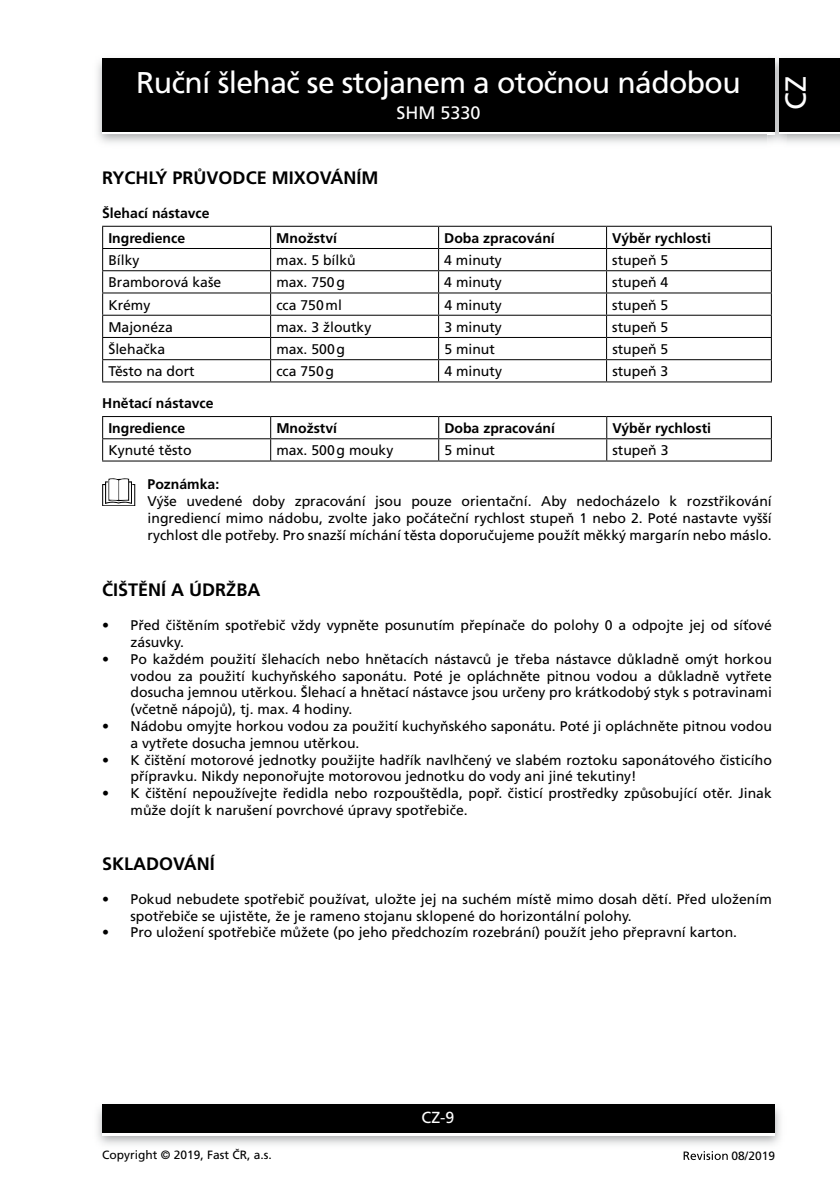
<style>
.page{position:relative;width:840px;height:1191px;background:#fff}
.page>*{position:absolute;margin:0;border:0;box-sizing:border-box;transform-origin:0 0}
.t1{font:30px "Frutiger CE";letter-spacing:-.02em;color:#fff}
.t2{font:29px "Frutiger CE";color:#fff}
.t3{font:700 18px "Frutiger CE";color:#000}
.t4{font:18px "Frutiger CE";color:#fff}
.t5{font:16px "Frutiger CE";color:#fff}
.t6{font:14px/16.8px "Frutiger CE";color:#000}
.t7{font:700 14px/25px "Frutiger CE";color:#000}
.t8{font:12px "Frutiger CE";color:#000}
</style>
<div class="page">
<div style="left:102px;top:61px;width:672px;height:73px;background:linear-gradient(to right,#000,#000)"></div>
<div style="left:102px;top:58px;width:672px;height:73px;background:#000"></div>
<img style="left:97px;top:1104px;width:684px;height:41px">
<div style="left:102px;top:1107px;width:672px;height:28px;background:linear-gradient(to right,#fff,#fff)"></div>
<div style="left:102px;top:1104px;width:672px;height:28px;background:#000"></div>
<img style="left:767px;top:56px;width:18px;height:89px">
<svg style="left:767px;top:131px;width:7px;height:3px"></svg>
<img style="left:767px;top:58px;width:7px;height:3px">
<img style="left:767px;top:61px;width:7px;height:70px">
<div style="left:778px;top:61px;width:61px;height:73px;background:linear-gradient(to right,#000,#000)"></div>
<div style="left:778px;top:58px;width:61px;height:73px;background:#000"></div>
<svg style="left:683px;top:1151px;width:44px;height:9px"></svg>
<hr style="left:102px;top:226px;width:168px;height:1px;background:#000">
<hr style="left:270px;top:226px;width:168px;height:1px;background:#000">
<hr style="left:438px;top:226px;width:168px;height:1px;background:#000">
<hr style="left:606px;top:226px;width:165px;height:1px;background:#000">
<hr style="left:102px;top:248px;width:168px;height:1px;background:#000">
<hr style="left:270px;top:248px;width:168px;height:1px;background:#000">
<hr style="left:438px;top:248px;width:168px;height:1px;background:#000">
<hr style="left:606px;top:248px;width:165px;height:1px;background:#000">
<hr style="left:102px;top:270px;width:168px;height:1px;background:#000">
<hr style="left:270px;top:270px;width:168px;height:1px;background:#000">
<hr style="left:438px;top:270px;width:168px;height:1px;background:#000">
<hr style="left:606px;top:270px;width:165px;height:1px;background:#000">
<hr style="left:102px;top:292px;width:168px;height:1px;background:#000">
<hr style="left:270px;top:292px;width:168px;height:1px;background:#000">
<hr style="left:438px;top:292px;width:168px;height:1px;background:#000">
<hr style="left:606px;top:292px;width:165px;height:1px;background:#000">
<hr style="left:102px;top:315px;width:168px;height:1px;background:#000">
<hr style="left:270px;top:315px;width:168px;height:1px;background:#000">
<hr style="left:438px;top:315px;width:168px;height:1px;background:#000">
<hr style="left:606px;top:315px;width:165px;height:1px;background:#000">
<hr style="left:102px;top:337px;width:168px;height:1px;background:#000">
<hr style="left:270px;top:337px;width:168px;height:1px;background:#000">
<hr style="left:438px;top:337px;width:168px;height:1px;background:#000">
<hr style="left:606px;top:337px;width:165px;height:1px;background:#000">
<hr style="left:102px;top:359px;width:168px;height:1px;background:#000">
<svg style="left:102px;top:227px;width:1px;height:154px"></svg>
<hr style="left:270px;top:359px;width:168px;height:1px;background:#000">
<svg style="left:270px;top:227px;width:1px;height:154px"></svg>
<hr style="left:438px;top:359px;width:168px;height:1px;background:#000">
<svg style="left:438px;top:227px;width:1px;height:154px"></svg>
<hr style="left:606px;top:359px;width:165px;height:1px;background:#000">
<svg style="left:770px;top:227px;width:1px;height:154px"></svg>
<hr style="left:102px;top:381px;width:168px;height:1px;background:#000">
<hr style="left:270px;top:381px;width:168px;height:1px;background:#000">
<hr style="left:438px;top:381px;width:168px;height:1px;background:#000">
<hr style="left:606px;top:381px;width:165px;height:1px;background:#000">
<hr style="left:102px;top:416px;width:168px;height:1px;background:#000">
<hr style="left:270px;top:416px;width:168px;height:1px;background:#000">
<hr style="left:438px;top:416px;width:168px;height:1px;background:#000">
<hr style="left:606px;top:416px;width:165px;height:1px;background:#000">
<hr style="left:102px;top:438px;width:168px;height:1px;background:#000">
<svg style="left:102px;top:417px;width:1px;height:43px"></svg>
<hr style="left:270px;top:438px;width:168px;height:1px;background:#000">
<svg style="left:270px;top:417px;width:1px;height:43px"></svg>
<hr style="left:438px;top:438px;width:168px;height:1px;background:#000">
<svg style="left:438px;top:417px;width:1px;height:43px"></svg>
<hr style="left:606px;top:438px;width:165px;height:1px;background:#000">
<svg style="left:606px;top:417px;width:1px;height:43px"></svg>
<svg style="left:770px;top:417px;width:1px;height:43px"></svg>
<hr style="left:102px;top:460px;width:168px;height:1px;background:#000">
<hr style="left:270px;top:460px;width:168px;height:1px;background:#000">
<hr style="left:438px;top:460px;width:168px;height:1px;background:#000">
<hr style="left:606px;top:460px;width:165px;height:1px;background:#000">
<svg style="left:102px;top:478px;width:33px;height:28px"></svg>
<h1 class="t1" style="left:136px;top:66px;width:605px">Ruční šlehač se stojanem a otočnou nádobou</h1>
<p class="t4" style="left:396px;top:102px;width:86px">SHM 5330</p>
<h2 class="t2" style="left:778px;top:110px;width:35px;rotate:-90deg">CZ</h2>
<p class="t3" style="left:102px;top:168px;width:278px">RYCHLÝ PRŮVODCE MIXOVÁNÍM</p>
<p class="t7" style="left:108px;top:200px;width:103px;text-indent:-6px">Šlehací nástavce<br>Ingredience</p>
<p class="t7" style="left:276px;top:225px;width:62px">Množství</p>
<p class="t7" style="left:444px;top:225px;width:112px">Doba zpracování</p>
<p class="t7" style="left:612px;top:225px;width:100px">Výběr rychlosti</p>
<p class="t6" style="left:108px;top:252px;width:33px">Bílky</p>
<p class="t6" style="left:276px;top:252px;width:81px">max. 5 bílků</p>
<p class="t6" style="left:444px;top:252px;width:59px">4 minuty</p>
<p class="t6" style="left:612px;top:252px;width:58px">stupeň 5</p>
<p class="t6" style="left:108px;top:274px;width:114px">Bramborová kaše</p>
<p class="t6" style="left:276px;top:274px;width:70px">max. 750g</p>
<p class="t6" style="left:444px;top:274px;width:59px">4 minuty</p>
<p class="t6" style="left:612px;top:274px;width:58px">stupeň 4</p>
<p class="t6" style="left:108px;top:296px;width:44px">Krémy</p>
<p class="t6" style="left:276px;top:296px;width:67px">cca 750ml</p>
<p class="t6" style="left:444px;top:296px;width:59px">4 minuty</p>
<p class="t6" style="left:612px;top:296px;width:58px">stupeň 5</p>
<p class="t6" style="left:108px;top:318px;width:66px">Majonéza</p>
<p class="t6" style="left:276px;top:318px;width:96px">max. 3 žloutky</p>
<p class="t6" style="left:444px;top:318px;width:59px">3 minuty</p>
<p class="t6" style="left:612px;top:318px;width:58px">stupeň 5</p>
<p class="t6" style="left:108px;top:341px;width:58px">Šlehačka</p>
<p class="t6" style="left:276px;top:341px;width:70px">max. 500g</p>
<p class="t6" style="left:444px;top:341px;width:52px">5 minut</p>
<p class="t6" style="left:612px;top:341px;width:58px">stupeň 5</p>
<p class="t6" style="left:108px;top:363px;width:88px">Těsto na dort</p>
<p class="t6" style="left:276px;top:363px;width:59px">cca 750g</p>
<p class="t6" style="left:444px;top:363px;width:59px">4 minuty</p>
<p class="t6" style="left:612px;top:363px;width:58px">stupeň 3</p>
<p class="t7" style="left:108px;top:391px;width:107px;text-indent:-6px">Hnětací nástavce<br>Ingredience</p>
<p class="t7" style="left:276px;top:416px;width:62px">Množství</p>
<p class="t7" style="left:444px;top:416px;width:112px">Doba zpracování</p>
<p class="t7" style="left:612px;top:416px;width:100px">Výběr rychlosti</p>
<p class="t6" style="left:108px;top:442px;width:85px">Kynuté těsto</p>
<p class="t6" style="left:276px;top:442px;width:118px">max. 500g mouky</p>
<p class="t6" style="left:444px;top:442px;width:52px">5 minut</p>
<p class="t6" style="left:612px;top:442px;width:58px">stupeň 3</p>
<p class="t7" style="left:147px;top:472px;width:73px">Poznámka:</p>
<p class="t6" style="left:147px;top:493px;width:625px;text-align:justify">Výše uvedené doby zpracování jsou pouze orientační. Aby nedocházelo k rozstřikování ingrediencí mimo nádobu, zvolte jako počáteční rychlost stupeň 1 nebo 2. Poté nastavte vyšší rychlost dle potřeby. Pro snazší míchání těsta doporučujeme použít měkký margarín nebo máslo.</p>
<p class="t3" style="left:102px;top:580px;width:160px">ČIŠTĚNÍ A ÚDRŽBA</p>
<p class="t6" style="left:130px;top:617px;width:642px;text-indent:-28px">• Před čištěním spotřebič vždy vypněte posunutím přepínače do polohy 0 a odpojte jej od síťové zásuvky.</p>
<p class="t6" style="left:130px;top:650px;width:642px;text-align:justify;text-indent:-28px">• Po každém použití šlehacích nebo hnětacích nástavců je třeba nástavce důkladně omýt horkou vodou za použití kuchyňského saponátu. Poté je opláchněte pitnou vodou a důkladně vytřete dosucha jemnou utěrkou. Šlehací a hnětací nástavce jsou určeny pro krátkodobý styk s potravinami (včetně nápojů), tj. max. 4 hodiny.</p>
<p class="t6" style="left:130px;top:717px;width:642px;text-indent:-28px">• Nádobu omyjte horkou vodou za použití kuchyňského saponátu. Poté ji opláchněte pitnou vodou a vytřete dosucha jemnou utěrkou.</p>
<p class="t6" style="left:130px;top:751px;width:642px;text-indent:-28px">• K čištění motorové jednotky použijte hadřík navlhčený ve slabém roztoku saponátového čisticího přípravku. Nikdy neponořujte motorovou jednotku do vody ani jiné tekutiny!</p>
<p class="t6" style="left:130px;top:785px;width:642px;text-indent:-28px">• K čištění nepoužívejte ředidla nebo rozpouštědla, popř. čisticí prostředky způsobující otěr. Jinak může dojít k narušení povrchové úpravy spotřebiče.</p>
<p class="t3" style="left:102px;top:853px;width:114px">SKLADOVÁNÍ</p>
<p class="t6" style="left:130px;top:890px;width:642px;text-indent:-28px">• Pokud nebudete spotřebič používat, uložte jej na suchém místě mimo dosah dětí. Před uložením spotřebiče se ujistěte, že je rameno stojanu sklopené do horizontální polohy.</p>
<p class="t6" style="left:102px;top:924px;width:636px">• Pro uložení spotřebiče můžete (po jeho předchozím rozebrání) použít jeho přepravní karton.</p>
<p class="t5" style="left:421px;top:1108px;width:34px">CZ-9</p>
<p class="t8" style="left:102px;top:1147px;width:171px">Copyright © 2019, Fast ČR, a.s.</p>
<p class="t8" style="left:731px;top:1148px;width:45px">08/2019</p>
</div>
